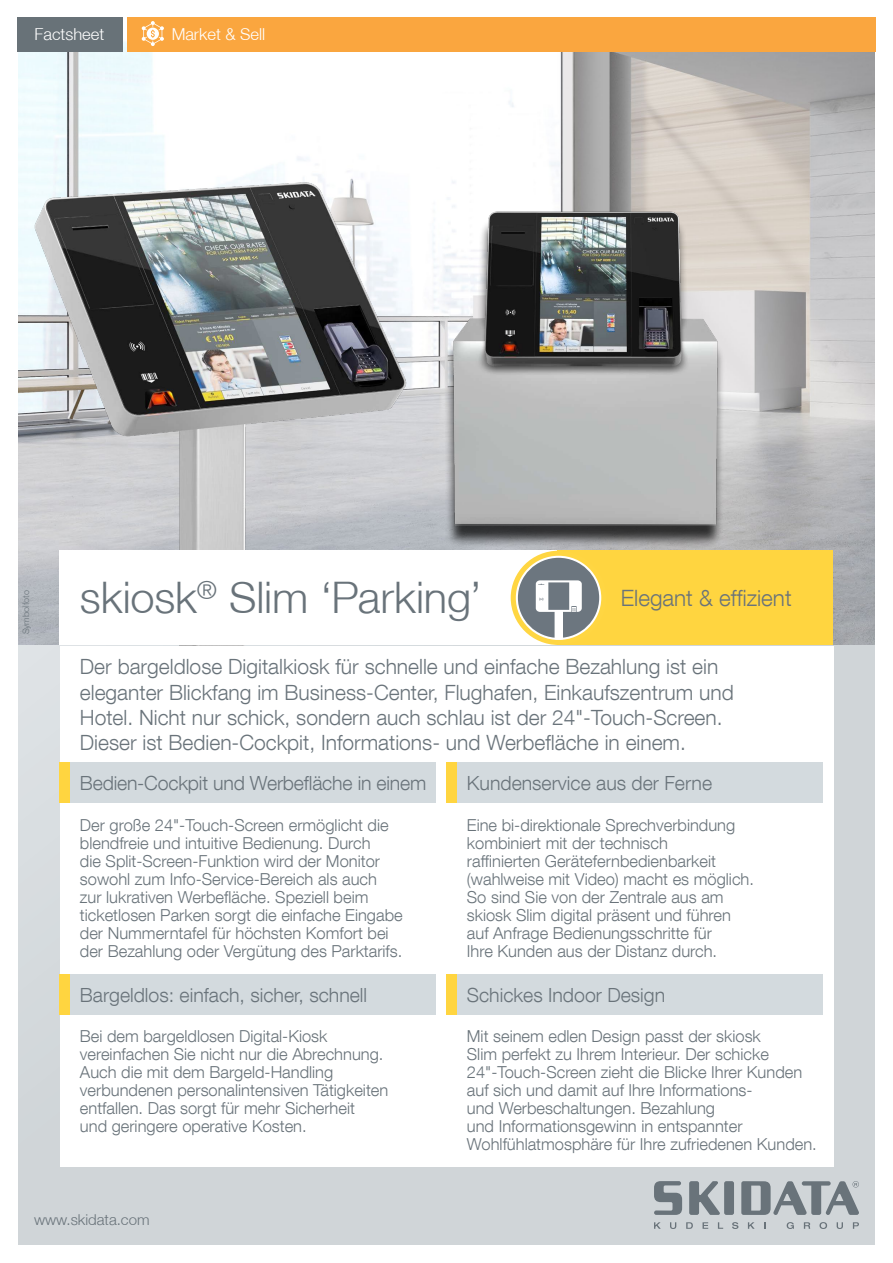
<style>
.page{position:relative;width:893px;height:1263px;background:#d0d5d8}
.page>*{position:absolute;margin:0;border:0;box-sizing:border-box;transform-origin:0 0}
.t1{font:300 43.5px "Helvetica Neue LT";letter-spacing:-.005em;color:#69737a}
.t2{font:300 22.5px "Helvetica Neue LT Com";color:#69737a}
.t3{font:300 21px/25.2px "Helvetica Neue LT Com";color:#69737a}
.t4{font:300 19.5px "Helvetica Neue LT Com";color:#69737a}
.t5{font:300 16.5px/18px "Helvetica Neue LT Com";color:#69737a}
.t6{font:300 16.5px "Helvetica Neue LT";color:#fff}
.t7{font:300 15px "Helvetica Neue LT";color:#69737a}
.t8{font:300 9px "Helvetica Neue LT";color:#69737a}
</style>
<div class="page">
<img style="left:19px;top:17px;width:857px;height:628px">
<div style="left:442px;top:218px;width:283px;height:331px;background:#000;opacity:.75"></div>
<img style="left:448px;top:172px;width:277px;height:353px">
<img style="left:19px;top:74px;width:427px;height:583px">
<div style="left:0;top:0;width:19px;height:1263px;background:#fff"></div>
<div style="left:0;top:0;width:893px;height:17px;background:#fff"></div>
<div style="left:0;top:1246px;width:893px;height:17px;background:#fff"></div>
<div style="left:876px;top:0;width:17px;height:1263px;background:#fff"></div>
<svg style="left:654px;top:1222px;width:7px;height:7px"></svg>
<svg style="left:670px;top:1222px;width:6px;height:7px"></svg>
<svg style="left:686px;top:1222px;width:7px;height:7px"></svg>
<svg style="left:702px;top:1222px;width:6px;height:7px"></svg>
<svg style="left:718px;top:1222px;width:5px;height:7px"></svg>
<svg style="left:732px;top:1222px;width:6px;height:7px"></svg>
<svg style="left:748px;top:1222px;width:7px;height:7px"></svg>
<svg style="left:787px;top:1222px;width:7px;height:7px"></svg>
<svg style="left:804px;top:1222px;width:6px;height:7px"></svg>
<svg style="left:819px;top:1222px;width:8px;height:7px"></svg>
<svg style="left:837px;top:1222px;width:6px;height:7px"></svg>
<svg style="left:853px;top:1222px;width:6px;height:7px"></svg>
<svg style="left:654px;top:1181px;width:28px;height:34px"></svg>
<div style="left:724px;top:1181px;width:10px;height:34px;background:#69737a;border-radius:2px"></div>
<svg style="left:741px;top:1181px;width:118px;height:34px"></svg>
<svg style="left:689px;top:1181px;width:31px;height:34px"></svg>
<div style="left:60px;top:647px;width:773px;height:520px;background:#fff"></div>
<div style="left:60px;top:551px;width:537px;height:94px;background:#fff"></div>
<div style="left:557px;top:551px;width:276px;height:94px;background:#ffd540"></div>
<div style="left:60px;top:763px;width:376px;height:40px;background:#d3dade"></div>
<div style="left:446px;top:763px;width:377px;height:40px;background:#d3dade"></div>
<div style="left:446px;top:763px;width:11px;height:40px;background:#ffd540"></div>
<div style="left:60px;top:763px;width:10px;height:40px;background:#ffd540"></div>
<div style="left:60px;top:974px;width:376px;height:40px;background:#d3dade"></div>
<div style="left:446px;top:974px;width:377px;height:40px;background:#d3dade"></div>
<div style="left:446px;top:974px;width:11px;height:40px;background:#ffd540"></div>
<div style="left:60px;top:974px;width:10px;height:40px;background:#ffd540"></div>
<div style="left:127px;top:17px;width:749px;height:34px;background:#faa63f"></div>
<svg style="left:142px;top:21px;width:22px;height:25px"></svg>
<div style="left:17px;top:17px;width:106px;height:34px;background:#687278"></div>
<div style="left:511px;top:551px;width:95px;height:94px;background:#ffd642;border-radius:50%"></div>
<svg style="left:516px;top:556px;width:85px;height:84px"></svg>
<p class="t6" style="left:35px;top:28px;width:71px">Factsheet</p>
<p class="t6" style="left:172px;top:28px;width:95px">Market &amp; Sell</p>
<p class="t8" style="left:23px;top:634px;width:46px;rotate:-90deg">Symbolfoto</p>
<h1 class="t1" style="left:80px;top:582px;width:403px">skiosk<sup>®</sup> Slim ‘Parking’</h1>
<h2 class="t2" style="left:621px;top:584px;width:172px">Elegant &amp; effizient</h2>
<p class="t3" style="left:80px;top:654px;width:655px">Der bargeldlose Digitalkiosk für schnelle und einfache Bezahlung ist ein eleganter Blickfang im Business-Center, Flughafen, Einkaufszentrum und Hotel. Nicht nur schick, sondern auch schlau ist der 24"-Touch-Screen.<br>Dieser ist Bedien-Cockpit, Informations- und Werbefläche in einem.</p>
<p class="t4" style="left:80px;top:772px;width:348px">Bedien-Cockpit und Werbefläche in einem</p>
<p class="t5" style="left:80px;top:816px;width:324px">Der große 24"-Touch-Screen ermöglicht die blendfreie und intuitive Bedienung. Durch<br>die Split-Screen-Funktion wird der Monitor sowohl zum Info-Service-Bereich als auch zur lukrativen Werbefläche. Speziell beim ticketlosen Parken sorgt die einfache Eingabe der Nummerntafel für höchsten Komfort bei der Bezahlung oder Vergütung des Parktarifs.</p>
<p class="t4" style="left:80px;top:983px;width:289px">Bargeldlos: einfach, sicher, schnell</p>
<p class="t5" style="left:80px;top:1027px;width:310px">Bei dem bargeldlosen Digital-Kiosk vereinfachen Sie nicht nur die Abrechnung.<br>Auch die mit dem Bargeld-Handling verbundenen personalintensiven Tätigkeiten entfallen. Das sorgt für mehr Sicherheit<br>und geringere operative Kosten.</p>
<p class="t7" style="left:34px;top:1214px;width:117px">www.skidata.com</p>
<p class="t4" style="left:467px;top:772px;width:247px">Kundenservice aus der Ferne</p>
<p class="t5" style="left:467px;top:816px;width:289px">Eine bi-direktionale Sprechverbindung kombiniert mit der technisch<br>raffinierten Gerätefernbedienbarkeit (wahlweise mit Video) macht es möglich.<br>So sind Sie von der Zentrale aus am skiosk Slim digital präsent und führen auf Anfrage Bedienungsschritte für<br>Ihre Kunden aus der Distanz durch.</p>
<p class="t4" style="left:467px;top:983px;width:200px">Schickes Indoor Design</p>
<p class="t5" style="left:467px;top:1027px;width:351px">Mit seinem edlen Design passt der skiosk<br>Slim perfekt zu Ihrem Interieur. Der schicke 24"-Touch-Screen zieht die Blicke Ihrer Kunden auf sich und damit auf Ihre Informations-<br>und Werbeschaltungen. Bezahlung<br>und Informationsgewinn in entspannter Wohlfühlatmosphäre für Ihre zufriedenen Kunden.</p>
</div>
